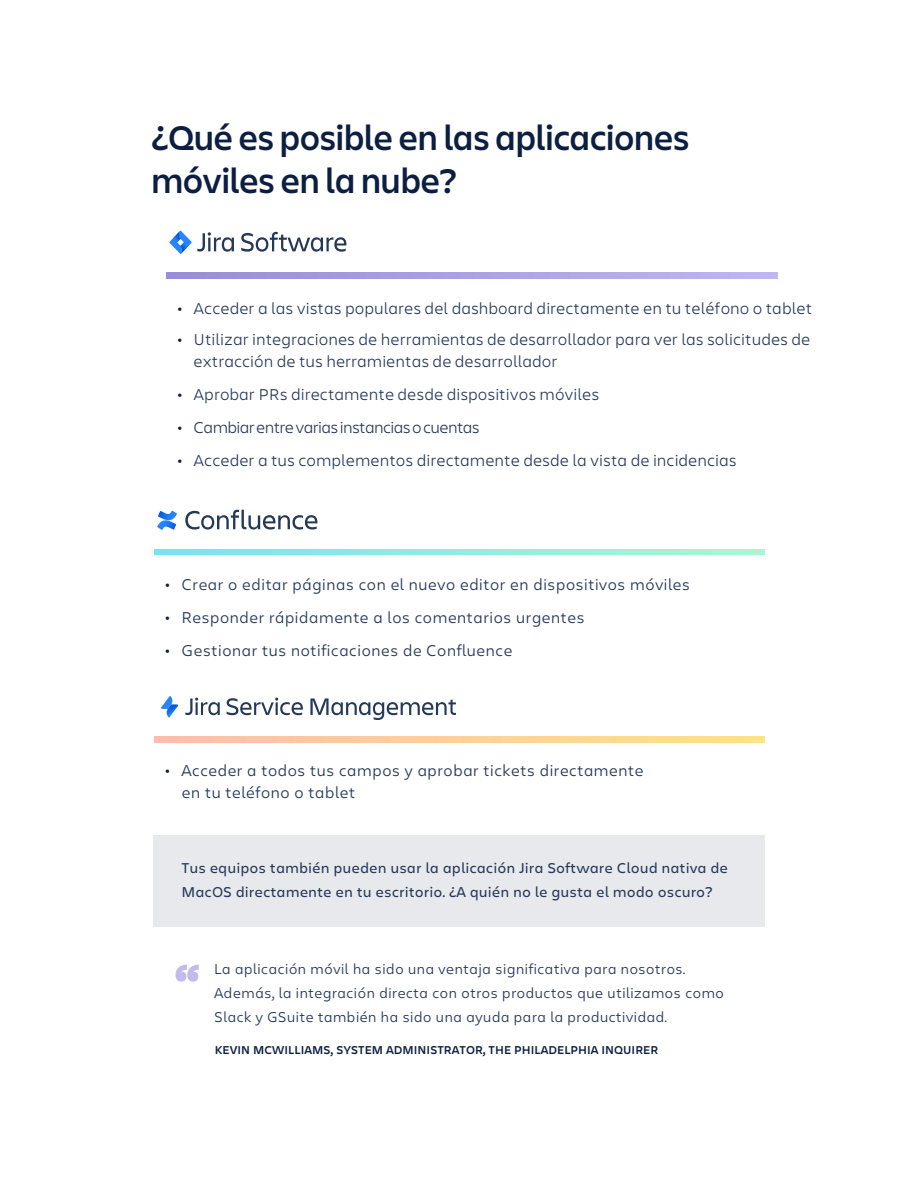
<style>
.page{position:relative;width:918px;height:1188px;background:#fff}
.page>*{position:absolute;margin:0;border:0;box-sizing:border-box;transform-origin:0 0}
.t1{font:600 36px/43.2px "Charlie Display";color:#0c1f41}
.t2{font:300 16.5px/33px "Charlie Display";letter-spacing:.04em;color:#253858}
.t3{font:300 16.5px/33px "Charlie Text";color:#253858}
.t4{font:300 15px/24px "Charlie Text";color:#253858}
.t5{font:15px/24px "Charlie Text";color:#253858}
.t6{font:600 12px "Charlie Text";letter-spacing:.005em;color:#0c1f41}
.s1{font-family:"Charlie Text";font-weight:700;color:#0c1f41}
.s2{font-weight:700;color:#0c1f41}
</style>
<div class="page">
<div style="left:153px;top:835px;width:612px;height:92px;background:#e7e9ec"></div>
<svg style="left:175px;top:964px;width:24px;height:18px"></svg>
<svg style="left:155px;top:736px;width:610px;height:6px"></svg>
<svg style="left:185px;top:698px;width:35px;height:17px"></svg>
<svg style="left:227px;top:698px;width:76px;height:17px"></svg>
<svg style="left:310px;top:698px;width:146px;height:22px"></svg>
<svg style="left:161px;top:696px;width:17px;height:22px"></svg>
<svg style="left:155px;top:549px;width:610px;height:6px"></svg>
<svg style="left:185px;top:510px;width:132px;height:20px"></svg>
<svg style="left:157px;top:511px;width:20px;height:19px"></svg>
<svg style="left:167px;top:272px;width:610px;height:6px"></svg>
<svg style="left:241px;top:232px;width:105px;height:20px"></svg>
<svg style="left:169px;top:230px;width:65px;height:24px"></svg>
<h1 class="t1" style="left:152px;top:115px;width:539px">¿Qué es posible en las aplicaciones móviles en la nube?</h1>
<p class="t2" style="left:177px;top:291px;width:636px;line-height:31.5px"><span class="s1">·</span> Acceder a las vistas populares del dashboard directamente en tu teléfono o tablet <span class="s1">·</span> Utilizar integraciones de herramientas de desarrollador para ver las solicitudes de</p>
<p class="t2" style="left:177px;top:344px;width:561px;text-indent:17px">extracción de tus herramientas de desarrollador<br><span class="s1">·</span> Aprobar PRs directamente desde dispositivos móviles<br><span class="s1">·</span> Cambiar entre varias instancias o cuentas<br><span class="s1">·</span> Acceder a tus complementos directamente desde la vista de incidencias</p>
<p class="t3" style="left:165px;top:567px;width:527px"><span class="s2">·</span> Crear o editar páginas con el nuevo editor en dispositivos móviles <span class="s2">·</span> Responder rápidamente a los comentarios urgentes<br><span class="s2">·</span> Gestionar tus notificaciones de Confluence</p>
<p class="t3" style="left:182px;top:759px;width:464px;line-height:21.1px;text-indent:-17px"><span class="s2">·</span> Acceder a todos tus campos y aprobar tickets directamente en tu teléfono o tablet</p>
<p class="t5" style="left:181px;top:856px;width:548px">Tus equipos también pueden usar la aplicación Jira Software Cloud nativa de<br>MacOS directamente en tu escritorio. ¿A quién no le gusta el modo oscuro?</p>
<p class="t4" style="left:214px;top:956px;width:511px">La aplicación móvil ha sido una ventaja significativa para nosotros.<br>Además, la integración directa con otros productos que utilizamos como<br>Slack y GSuite también ha sido una ayuda para la productividad.</p>
<p class="t6" style="left:215px;top:1041px;width:445px">KEVIN MCWILLIAMS, SYSTEM ADMINISTRATOR, THE PHILADELPHIA INQUIRER</p>
</div>
